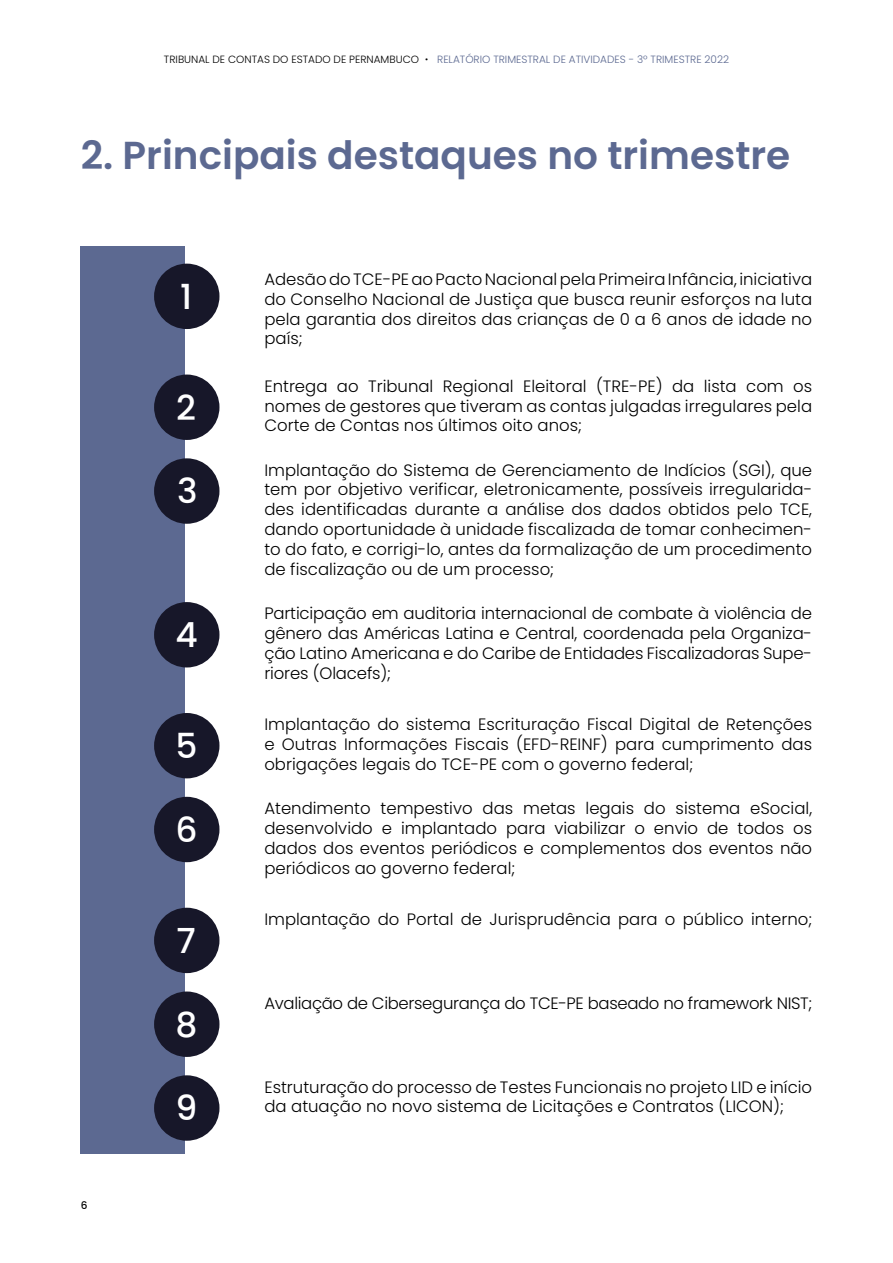
<style>
.page{position:relative;width:893px;height:1263px;background:#fff}
.page>*{position:absolute;margin:0;border:0;box-sizing:border-box;transform-origin:0 0}
.t1{font:600 39px "Poppins";color:#5c6991}
.t2{font:500 34.5px "Poppins";color:#fff}
.t3{font:300 16.5px/19.8px "Poppins";color:#000;text-align:justify}
.t4{font:300 16.5px "Poppins";letter-spacing:-.02em;color:#000}
.t5{font:300 10.5px "Poppins";color:#5c6991}
.t6{font:500 10.5px "Poppins";color:#000}
.s1{color:#000}
.s2{font-family:"Raleway";font-weight:500;color:#000}
</style>
<div class="page">
<div style="left:81px;top:247px;width:104px;height:907px;background:#5c6991"></div>
<div style="left:154px;top:602px;width:65px;height:65px;background:#171729;border-radius:50%"></div>
<div style="left:154px;top:458px;width:65px;height:66px;background:#171729;border-radius:50%"></div>
<div style="left:154px;top:375px;width:65px;height:65px;background:#171729;border-radius:50%"></div>
<div style="left:154px;top:264px;width:65px;height:65px;background:#171729;border-radius:50%"></div>
<div style="left:154px;top:797px;width:65px;height:65px;background:#171729;border-radius:50%"></div>
<div style="left:154px;top:713px;width:65px;height:65px;background:#171729;border-radius:50%"></div>
<div style="left:154px;top:908px;width:65px;height:65px;background:#171729;border-radius:50%"></div>
<div style="left:154px;top:1075px;width:65px;height:66px;background:#171729;border-radius:50%"></div>
<div style="left:154px;top:991px;width:65px;height:66px;background:#171729;border-radius:50%"></div>
<p class="t5" style="left:164px;top:53px;width:566px"><span class="s1">TRIBUNAL DE CONTAS DO ESTADO DE PERNAMBUCO</span> <span class="s2">•</span> RELATÓRIO TRIMESTRAL DE ATIVIDADES - 3º TRIMESTRE 2022</p>
<h1 class="t1" style="left:81px;top:132px;width:711px">2. Principais destaques no trimestre</h1>
<h2 class="t2" style="left:180px;top:277px;width:14px">1</h2>
<h2 class="t2" style="left:176px;top:387px;width:21px">2</h2>
<h2 class="t2" style="left:177px;top:471px;width:22px">3</h2>
<h2 class="t2" style="left:176px;top:615px;width:24px">4</h2>
<h2 class="t2" style="left:176px;top:726px;width:24px">5</h2>
<h2 class="t2" style="left:176px;top:810px;width:24px">6</h2>
<h2 class="t2" style="left:177px;top:921px;width:21px">7</h2>
<h2 class="t2" style="left:175px;top:1004px;width:24px">8</h2>
<p class="t3" style="left:264px;top:269px;width:549px">Adesão do TCE-PE ao Pacto Nacional pela Primeira Infância, iniciativa do Conselho Nacional de Justiça que busca reunir esforços na luta pela garantia dos direitos das crianças de 0 a 6 anos de idade no país;</p>
<p class="t3" style="left:264px;top:376px;width:549px">Entrega ao Tribunal Regional Eleitoral (TRE-PE) da lista com os nomes de gestores que tiveram as contas julgadas irregulares pela Corte de Contas nos últimos oito anos;</p>
<p class="t3" style="left:264px;top:460px;width:549px">Implantação do Sistema de Gerenciamento de Indícios (SGI), que tem por objetivo verificar, eletronicamente, possíveis irregularida&shy;des identificadas durante a análise dos dados obtidos pelo TCE, dando oportunidade à unidade fiscalizada de tomar conhecimen&shy;to do fato, e corrigi-lo, antes da formalização de um procedimento de fiscalização ou de um processo;</p>
<p class="t3" style="left:264px;top:604px;width:549px">Participação em auditoria internacional de combate à violência de gênero das Américas Latina e Central, coordenada pela Organiza&shy;ção Latino Americana e do Caribe de Entidades Fiscalizadoras Supe&shy;riores (Olacefs);</p>
<p class="t3" style="left:264px;top:715px;width:549px">Implantação do sistema Escrituração Fiscal Digital de Retenções e Outras Informações Fiscais (EFD-REINF) para cumprimento das obrigações legais do TCE-PE com o governo federal;</p>
<p class="t3" style="left:264px;top:798px;width:549px">Atendimento tempestivo das metas legais do sistema eSocial, desenvolvido e implantado para viabilizar o envio de todos os dados dos eventos periódicos e complementos dos eventos não periódicos ao governo federal;</p>
<p class="t3" style="left:264px;top:909px;width:549px">Implantação do Portal de Jurisprudência para o público interno;</p>
<p class="t4" style="left:264px;top:993px;width:549px">Avaliação de Cibersegurança do TCE-PE baseado no framework NIST;</p>
<p class="t6" style="left:81px;top:1199px;width:8px">6</p>
<p class="t3" style="left:264px;top:1077px;width:549px">Estruturação do processo de Testes Funcionais no projeto LID e início</p>
<h2 class="t2" style="left:175px;top:1088px;width:23px">9</h2>
<p class="t3" style="left:264px;top:1097px;width:521px">da atuação no novo sistema de Licitações e Contratos (LICON);</p>
</div>
